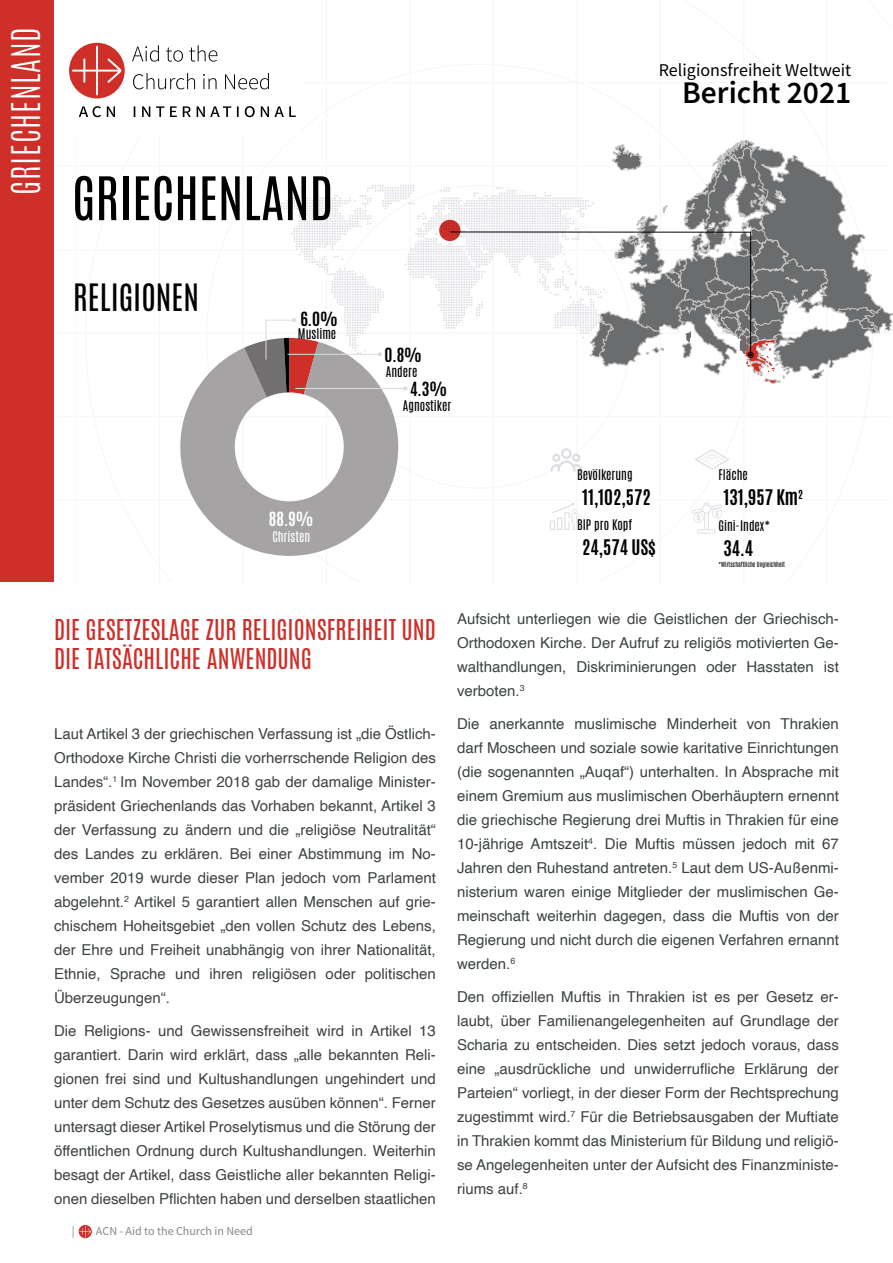
<style>
.page{position:relative;width:893px;height:1263px;background:#fff}
.page>*{position:absolute;margin:0;border:0;box-sizing:border-box;transform-origin:0 0}
.t1{font:51px "Antonio";color:#000}
.t2{font:300 33px "Antonio";letter-spacing:.025em;color:#fff}
.t3{font:600 31.5px "Source Sans Pro";color:#000}
.t4{font:31.5px "Antonio";color:#000}
.t5{font:24px/28.8px "Antonio";color:#ce3029}
.t6{font:700 18px "Antonio";color:#000}
.t7{font:18px "Source Sans Pro";color:#000}
.t8{font:700 16.35px "Antonio";color:#000}
.t9{font:700 16.35px "Antonio";color:#fff}
.t10{font:15px/24px "Helvetica";color:#3d4340;text-align:justify}
.t11{font:12.3px "Antonio";color:#000}
.t12{font:12.3px "Antonio";color:#fff}
.t13{font:12px "Source Sans Pro";color:#878787}
.t14{font:6px "Antonio";color:#000}
</style>
<div class="page">
<svg style="left:79px;top:1225px;width:12px;height:12px"></svg>
<hr style="left:76px;top:0;width:1px;height:584px;background:#ededed">
<hr style="left:159px;top:0;width:1px;height:584px;background:#ededed">
<hr style="left:243px;top:0;width:1px;height:584px;background:#ededed">
<hr style="left:326px;top:0;width:1px;height:584px;background:#ededed">
<hr style="left:410px;top:0;width:1px;height:584px;background:#ededed">
<hr style="left:493px;top:0;width:1px;height:584px;background:#ededed">
<hr style="left:577px;top:0;width:1px;height:584px;background:#ededed">
<hr style="left:660px;top:0;width:1px;height:584px;background:#ededed">
<hr style="left:744px;top:0;width:1px;height:584px;background:#ededed">
<hr style="left:827px;top:0;width:1px;height:584px;background:#ededed">
<hr style="left:12px;top:83px;width:879px;height:1px;background:#ededed">
<hr style="left:12px;top:166px;width:879px;height:1px;background:#ededed">
<hr style="left:12px;top:249px;width:879px;height:1px;background:#ededed">
<hr style="left:12px;top:333px;width:879px;height:1px;background:#ededed">
<hr style="left:12px;top:416px;width:879px;height:1px;background:#ededed">
<hr style="left:12px;top:500px;width:879px;height:1px;background:#ededed">
<div style="left:0;top:0;width:53px;height:581px;background:#ce3029"></div>
<div style="left:54px;top:0;width:247px;height:136px;background:#fff"></div>
<svg style="left:132px;top:45px;width:164px;height:72px"></svg>
<svg style="left:79px;top:106px;width:36px;height:11px"></svg>
<div style="left:69px;top:43px;width:56px;height:55px;background:#ce3029;border-radius:50%"></div>
<svg style="left:72px;top:46px;width:49px;height:49px"></svg>
<svg style="left:168px;top:342px;width:241px;height:226px"></svg>
<svg style="left:244px;top:140px;width:649px;height:257px"></svg>
<hr style="left:295px;top:388px;width:110px;height:1px;background:#dbdce2">
<svg style="left:550px;top:448px;width:32px;height:24px"></svg>
<svg style="left:550px;top:503px;width:28px;height:27px"></svg>
<svg style="left:691px;top:502px;width:31px;height:32px"></svg>
<svg style="left:694px;top:449px;width:36px;height:21px"></svg>
<h2 class="t2" style="left:2px;top:195px;width:169px;rotate:-90deg">GRIECHENLAND</h2>
<h1 class="t1" style="left:72px;top:161px;width:263px">GRIECHENLAND</h1>
<p class="t7" style="left:659px;top:59px;width:194px">Religionsfreiheit Weltweit</p>
<h3 class="t3" style="left:682px;top:72px;width:171px">Bericht 2021</h3>
<h3 class="t4" style="left:73px;top:274px;width:127px">RELIGIONEN</h3>
<p class="t8" style="left:300px;top:306px;width:39px">6.0%</p>
<p class="t11" style="left:298px;top:324px;width:40px">Muslime</p>
<p class="t9" style="left:269px;top:506px;width:46px">88.9%</p>
<p class="t12" style="left:272px;top:528px;width:39px">Christen</p>
<p class="t8" style="left:384px;top:342px;width:39px">0.8%</p>
<p class="t11" style="left:386px;top:362px;width:33px">Andere</p>
<p class="t8" style="left:410px;top:376px;width:39px">4.3%</p>
<p class="t11" style="left:403px;top:397px;width:50px">Agnostiker</p>
<p class="t11" style="left:577px;top:465px;width:57px">Bevölkerung</p>
<p class="t11" style="left:718px;top:465px;width:31px">Fläche</p>
<p class="t6" style="left:582px;top:484px;width:70px">11,102,572</p>
<p class="t6" style="left:723px;top:484px;width:81px">131,957 Km<sup>2</sup></p>
<p class="t11" style="left:577px;top:516px;width:57px">BIP pro Kopf</p>
<p class="t6" style="left:582px;top:534px;width:76px">24,574 US$</p>
<p class="t11" style="left:718px;top:516px;width:53px">Gini-Index*</p>
<p class="t14" style="left:718px;top:560px;width:68px">*Wirtschaftliche Ungleichheit</p>
<p class="t6" style="left:723px;top:535px;width:31px">34.4</p>
<h3 class="t5" style="left:54px;top:615px;width:383px">DIE GESETZESLAGE ZUR RELIGIONSFREIHEIT UND<br>DIE TATSÄCHLICHE ANWENDUNG</h3>
<p class="t10" style="left:54px;top:723px;width:383px">Laut Artikel 3 der griechischen Verfassung ist „die Östlich-Orthodoxe Kirche Christi die vorherrschende Religion des Landes“.<sup>1</sup> Im November 2018 gab der damalige Minister&shy;präsident Griechenlands das Vorhaben bekannt, Artikel 3 der Verfassung zu ändern und die „religiöse Neutralität“ des Landes zu erklären. Bei einer Abstimmung im No&shy;vember 2019 wurde dieser Plan jedoch vom Parlament abgelehnt.<sup>2</sup> Artikel 5 garantiert allen Menschen auf grie&shy;chischem Hoheitsgebiet „den vollen Schutz des Lebens, der Ehre und Freiheit unabhängig von ihrer Nationalität, Ethnie, Sprache und ihren religiösen oder politischen Überzeugungen“.</p>
<p class="t10" style="left:54px;top:1020px;width:383px">Die Religions- und Gewissensfreiheit wird in Artikel 13 garantiert. Darin wird erklärt, dass „alle bekannten Reli&shy;gionen frei sind und Kultushandlungen ungehindert und unter dem Schutz des Gesetzes ausüben können“. Ferner untersagt dieser Artikel Proselytismus und die Störung der öffentlichen Ordnung durch Kultushandlungen. Weiterhin besagt der Artikel, dass Geistliche aller bekannten Religi&shy;onen dieselben Pflichten haben und derselben staatlichen</p>
<p class="t13" style="left:72px;top:1223px;width:4px">|</p>
<p class="t13" style="left:96px;top:1223px;width:158px">ACN - Aid to the Church in Need</p>
<p class="t10" style="left:457px;top:607px;width:383px">Aufsicht unterliegen wie die Geistlichen der Griechisch-Orthodoxen Kirche. Der Aufruf zu religiös motivierten Ge&shy;walthandlungen, Diskriminierungen oder Hasstaten ist verboten.<sup>3</sup></p>
<p class="t10" style="left:457px;top:712px;width:383px">Die anerkannte muslimische Minderheit von Thrakien darf Moscheen und soziale sowie karitative Einrichtungen (die sogenannten „Auqaf“) unterhalten. In Absprache mit einem Gremium aus muslimischen Oberhäuptern ernennt die griechische Regierung drei Muftis in Thrakien für eine 10-jährige Amtszeit<sup>4</sup>. Die Muftis müssen jedoch mit 67<br>Jahren den Ruhestand antreten.<sup>5</sup> Laut dem US-Außenmi&shy;nisterium waren einige Mitglieder der muslimischen Ge&shy;meinschaft weiterhin dagegen, dass die Muftis von der Regierung und nicht durch die eigenen Verfahren ernannt werden.<sup>6</sup></p>
<p class="t10" style="left:457px;top:985px;width:383px">Den offiziellen Muftis in Thrakien ist es per Gesetz er&shy;laubt, über Familienangelegenheiten auf Grundlage der Scharia zu entscheiden. Dies setzt jedoch voraus, dass eine „ausdrückliche und unwiderrufliche Erklärung der Parteien“ vorliegt, in der dieser Form der Rechtsprechung zugestimmt wird.<sup>7</sup> Für die Betriebsausgaben der Muftiate in Thrakien kommt das Ministerium für Bildung und religiö&shy;se Angelegenheiten unter der Aufsicht des Finanzministe&shy;riums auf.<sup>8</sup></p>
</div>
